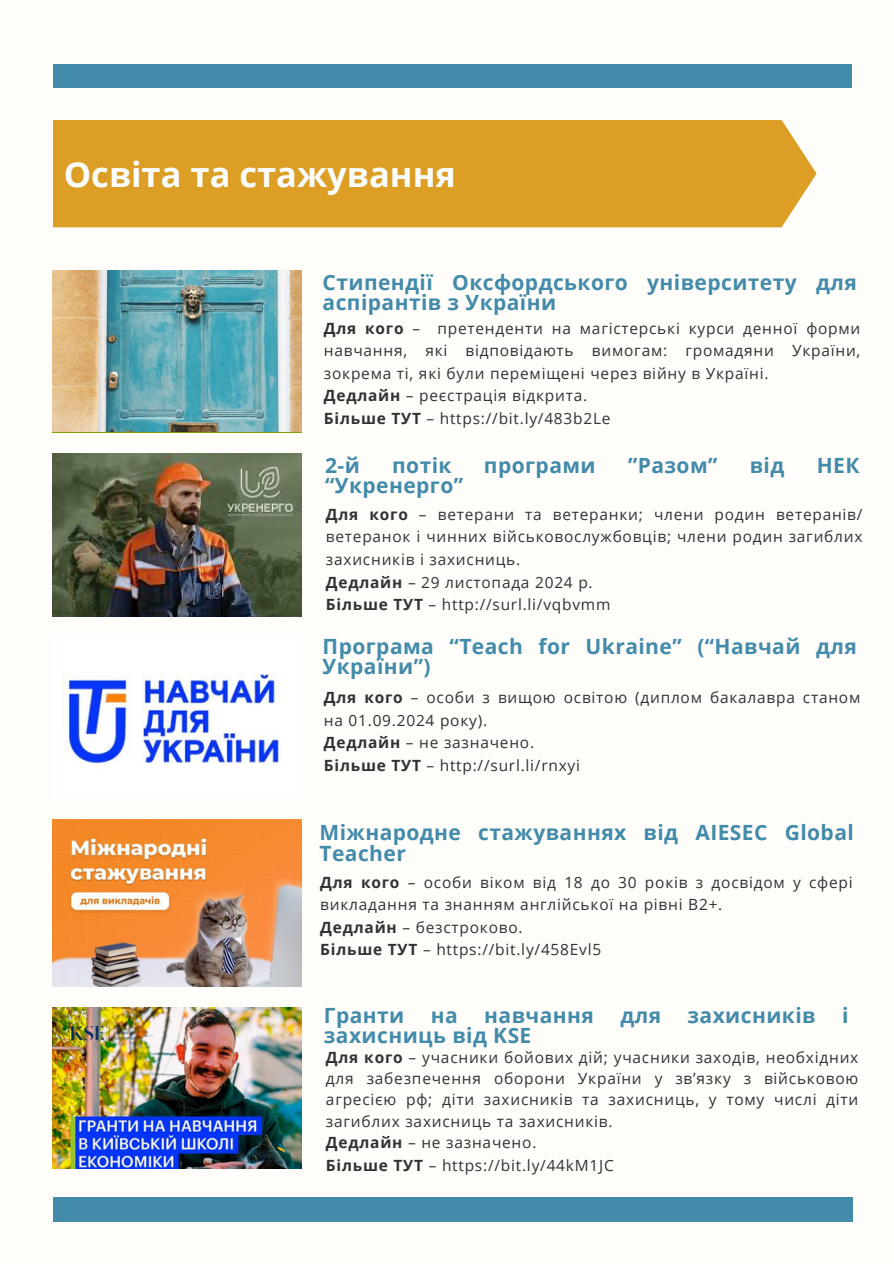
<style>
.page{position:relative;width:894px;height:1264px;background:#fff}
.page>*{position:absolute;margin:0;border:0;box-sizing:border-box;transform-origin:0 0}
.t1{font:700 34.5px "Open Sans";color:#fafdfd}
.t2{font:700 21px/20.2px "Open Sans";letter-spacing:.02em;color:#438baa}
.t3{font:15.45px/22.5px "Open Sans";letter-spacing:.05em;color:#323232;text-align:justify}
.s1{font-weight:700}
</style>
<div class="page">
<div style="left:0;top:0;width:893px;height:1263px;background:#fffdfa"></div>
<img style="left:63px;top:673px;width:219px;height:91px">
<div style="left:53px;top:64px;width:797px;height:24px;background:#438baa"></div>
<div style="left:53px;top:1197px;width:799px;height:24px;background:#438baa"></div>
<div style="left:53px;top:120px;width:763px;height:107px;background:#dc9e25"></div>
<img style="left:53px;top:271px;width:248px;height:161px">
<img style="left:53px;top:819px;width:248px;height:167px">
<img style="left:53px;top:1007px;width:248px;height:161px">
<img style="left:53px;top:453px;width:248px;height:164px">
<h1 class="t1" style="left:64px;top:150px;width:393px">Освіта та стажування</h1>
<p class="t2" style="left:322px;top:271px;width:535px">Стипендії Оксфордського університету для аспірантів з України</p>
<h2 class="t3" style="left:324px;top:316px;width:538px"><span class="s1">Для кого</span> – претенденти на магістерські курси денної форми навчання, які відповідають вимогам: громадяни України, зокрема ті, які були переміщені через війну в Україні.</h2>
<p class="t3" style="left:324px;top:384px;width:265px"><span class="s1">Дедлайн</span> – реєстрація відкрита.</p>
<p class="t3" style="left:324px;top:406px;width:288px"><span class="s1">Більше ТУТ</span> – https://bit.ly/483b2Le</p>
<p class="t2" style="left:325px;top:454px;width:36px">2-й</p>
<p class="t2" style="left:392px;top:454px;width:61px">потік</p>
<p class="t2" style="left:484px;top:454px;width:113px">програми</p>
<p class="t2" style="left:627px;top:454px;width:91px">”Разом”</p>
<p class="t2" style="left:749px;top:454px;width:36px">від</p>
<p class="t2" style="left:816px;top:454px;width:44px">НЕК</p>
<p class="t2" style="left:325px;top:474px;width:139px">“Укренерго”</p>
<h2 class="t3" style="left:326px;top:502px;width:538px"><span class="s1">Для кого</span> – ветерани та ветеранки; члени родин ветеранів/ ветеранок і чинних військовослужбовців; члени родин загиблих захисників і захисниць.</h2>
<p class="t3" style="left:326px;top:570px;width:268px"><span class="s1">Дедлайн</span> – 29 листопада 2024 р.</p>
<p class="t3" style="left:326px;top:592px;width:286px"><span class="s1">Більше ТУТ</span> – http://surl.li/vqbvmm</p>
<p class="t2" style="left:322px;top:636px;width:535px">Програма “Teach for Ukraine” (“Навчай для<br>України”)</p>
<h2 class="t3" style="left:324px;top:686px;width:538px"><span class="s1">Для кого</span> – особи з вищою освітою (диплом бакалавра станом на 01.09.2024 року).</h2>
<p class="t3" style="left:324px;top:731px;width:212px"><span class="s1">Дедлайн</span> – не зазначено.</p>
<p class="t3" style="left:324px;top:753px;width:257px"><span class="s1">Більше ТУТ</span> – http://surl.li/rnxyi</p>
<p class="t2" style="left:319px;top:822px;width:535px">Міжнародне стажуваннях від AIESEC Global<br>Teacher</p>
<h2 class="t3" style="left:320px;top:870px;width:533px"><span class="s1">Для кого</span> – особи віком від 18 до 30 років з досвідом у сфері викладання та знанням англійської на рівні B2+.</h2>
<p class="t3" style="left:320px;top:915px;width:204px"><span class="s1">Дедлайн</span> – безстроково.</p>
<p class="t3" style="left:320px;top:937px;width:282px"><span class="s1">Більше ТУТ</span> – https://bit.ly/458Evl5</p>
<p class="t2" style="left:324px;top:1004px;width:82px">Гранти</p>
<p class="t2" style="left:430px;top:1004px;width:28px">на</p>
<p class="t2" style="left:484px;top:1004px;width:111px">навчання</p>
<p class="t2" style="left:620px;top:1004px;width:42px">для</p>
<p class="t2" style="left:687px;top:1004px;width:129px">захисників</p>
<p class="t2" style="left:841px;top:1004px;width:8px">і</p>
<p class="t2" style="left:324px;top:1024px;width:209px">захисниць від KSE</p>
<h2 class="t3" style="left:326px;top:1045px;width:534px;line-height:21.3px"><span class="s1">Для кого</span> – учасники бойових дій; учасники заходів, необхідних для забезпечення оборони України у зв’язку з військовою агресією рф; діти захисників та захисниць, у тому числі діти загиблих захисниць та захисників.</h2>
<p class="t3" style="left:326px;top:1130px;width:212px"><span class="s1">Дедлайн</span> – не зазначено.</p>
<p class="t3" style="left:326px;top:1153px;width:289px"><span class="s1">Більше ТУТ</span> – https://bit.ly/44kM1JC</p>
</div>
